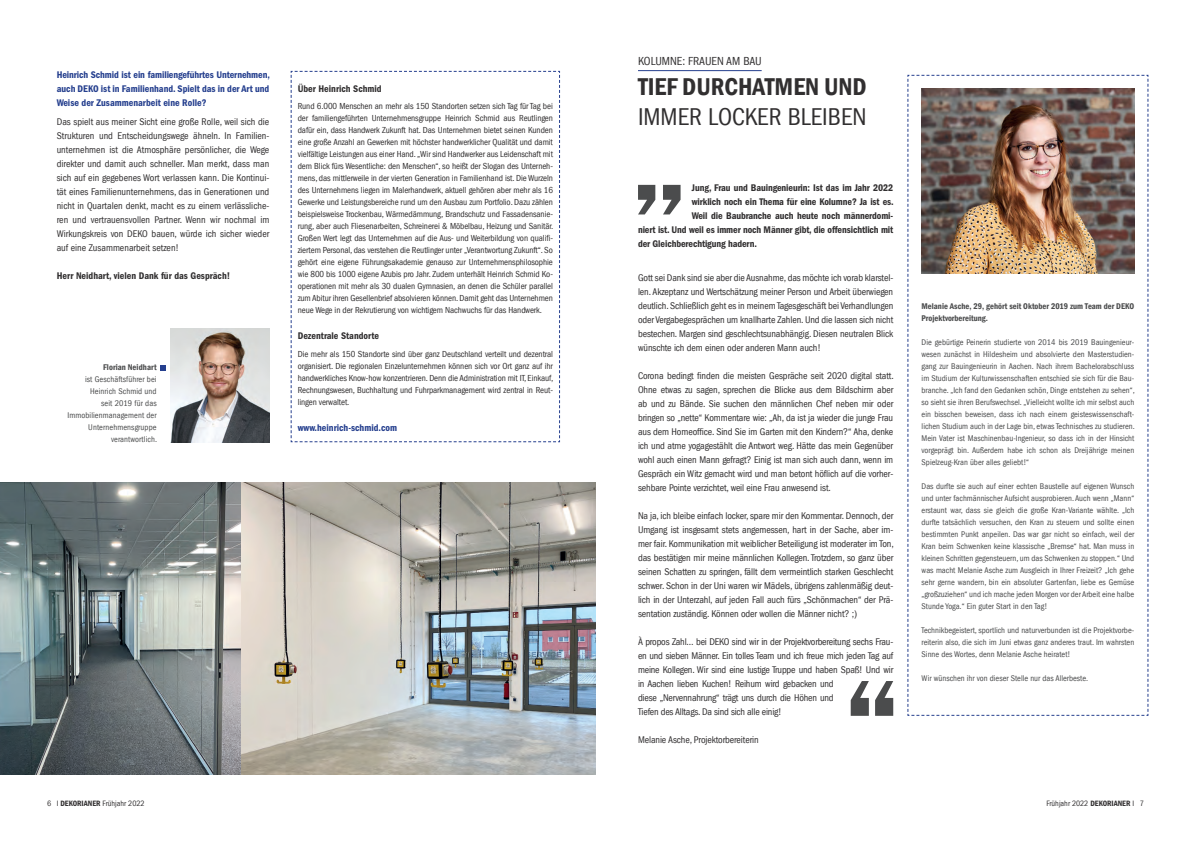
<style>
.page{position:relative;width:1191px;height:842px;background:#fff}
.page>*{position:absolute;margin:0;border:0;box-sizing:border-box;transform-origin:0 0}
.Headline_Titel{font:condensed 25px "Franklin Gothic LT";color:#312f30}
.Headline_Titel-2{font:600 condensed 25px "Franklin Gothic";color:#312f30}
.Rubrik{font:condensed 12px "Franklin Gothic LT";color:#312f30}
.Fließtext{font:condensed 10px/14px "Franklin Gothic LT";letter-spacing:-.02em;color:#312f30;text-align:justify}
.Headline_Fließtext{font:600 condensed 10px "Franklin Gothic LT";letter-spacing:-.01em;color:#312f30}
.Headline_Fließtext-2{font:600 condensed 10px/14px "Franklin Gothic LT";color:#253f8e;text-align:justify}
.Teaser{font:condensed 9px/12px "Franklin Gothic LT";letter-spacing:-.01em;color:#312f30;text-align:justify}
.Bildunterschrift{font:condensed 8.5px/12px "Franklin Gothic LT";color:#4a4b4c;text-align:justify}
.Bildunterschrift-2{font:600 condensed 8.5px/12px "Franklin Gothic";color:#4a4b4c}
.t1{font:condensed 8px "Franklin Gothic LT";color:#312f30}
.s1{font-family:"Franklin Gothic";font-weight:600}
.s2{font-weight:600}
</style>
<div class="page">
<img style="left:170px;top:329px;width:99px;height:113px">
<svg style="left:160px;top:365px;width:6px;height:6px"></svg>
<hr style="left:638px;top:70px;width:123px;height:1px;background:#253f8e">
<svg style="left:638px;top:185px;width:42px;height:29px"></svg>
<svg style="left:850px;top:681px;width:43px;height:35px"></svg>
<svg style="left:907px;top:74px;width:242px;height:642px"></svg>
<svg style="left:290px;top:70px;width:270px;height:373px"></svg>
<img style="left:0;top:482px;width:595px;height:293px">
<p class="Headline_Fließtext-2" style="left:57px;top:67px;width:215px">Heinrich Schmid ist ein familiengeführtes Unternehmen, auch DEKO ist in Familienhand. Spielt das in der Art und Weise der Zusammenarbeit eine Rolle?</p>
<p class="Fließtext" style="left:57px;top:115px;width:214px">Das spielt aus meiner Sicht eine große Rolle, weil sich die Strukturen und Entscheidungswege ähneln. In Familien&shy;unternehmen ist die Atmosphäre persönlicher, die Wege direkter und damit auch schneller. Man merkt, dass man sich auf ein gegebenes Wort verlassen kann. Die Kontinui&shy;tät eines Familienunternehmens, das in Generationen und nicht in Quartalen denkt, macht es zu einem verlässliche&shy;ren und vertrauensvollen Partner. Wenn wir nochmal im Wirkungskreis von DEKO bauen, würde ich sicher wieder auf eine Zusammenarbeit setzen!</p>
<p class="Headline_Fließtext" style="left:57px;top:270px;width:175px">Herr Neidhart, vielen Dank für das Gespräch!</p>
<p class="Bildunterschrift" style="left:67px;top:361px;width:91px;text-align:right"><span class="s1">Florian Neidhart<br></span>ist Geschäftsführer bei<br>Heinrich Schmid und<br>seit 2019 für das<br>Immobilienmanagement der<br>Unternehmensgruppe verantwortlich.</p>
<p class="Headline_Fließtext" style="left:298px;top:83px;width:85px">Über Heinrich Schmid</p>
<p class="Teaser" style="left:298px;top:100px;width:257px">Rund 6.000 Menschen an mehr als 150 Standorten setzen sich Tag für Tag bei der familiengeführten Unternehmensgruppe Heinrich Schmid aus Reutlingen dafür ein, dass Handwerk Zukunft hat. Das Unternehmen bietet seinen Kunden eine große Anzahl an Gewerken mit höchster handwerklicher Qualität und damit vielfältige Leistungen aus einer Hand. „Wir sind Handwerker aus Leidenschaft mit dem Blick fürs Wesentliche: den Menschen“, so heißt der Slogan des Unterneh&shy;mens, das mittlerweile in der vierten Generation in Familienhand ist. Die Wurzeln des Unternehmens liegen im Malerhandwerk, aktuell gehören aber mehr als 16<br>Gewerke und Leistungsbereiche rund um den Ausbau zum Portfolio. Dazu zählen beispielsweise Trockenbau, Wärmedämmung, Brandschutz und Fassadensanie&shy;rung, aber auch Fliesenarbeiten, Schreinerei &amp; Möbelbau, Heizung und Sanitär.<br>Großen Wert legt das Unternehmen auf die Aus- und Weiterbildung von qualifi&shy;ziertem Personal, das verstehen die Reutlinger unter „Verantwortung Zukunft“. So gehört eine eigene Führungsakademie genauso zur Unternehmensphilosophie wie 800 bis 1000 eigene Azubis pro Jahr. Zudem unterhält Heinrich Schmid Ko&shy;operationen mit mehr als 30 dualen Gymnasien, an denen die Schüler parallel zum Abitur ihren Gesellenbrief absolvieren können. Damit geht das Unternehmen neue Wege in der Rekrutierung von wichtigem Nachwuchs für das Handwerk.</p>
<p class="Headline_Fließtext" style="left:298px;top:330px;width:83px">Dezentrale Standorte</p>
<p class="Teaser" style="left:298px;top:348px;width:257px">Die mehr als 150 Standorte sind über ganz Deutschland verteilt und dezentral organisiert. Die regionalen Einzelunternehmen können sich vor Ort ganz auf ihr handwerkliches Know-how konzentrieren. Denn die Administration mit IT, Einkauf, Rechnungswesen, Buchhaltung und Fuhrparkmanagement wird zentral in Reut&shy;lingen verwaltet.</p>
<p class="Headline_Fließtext-2" style="left:298px;top:421px;width:101px">www.heinrich-schmid.com</p>
<p class="Rubrik" style="left:638px;top:54px;width:125px">KOLUMNE: FRAUEN AM BAU</p>
<p class="Headline_Titel-2" style="left:638px;top:70px;width:230px">TIEF DURCHATMEN UND</p>
<p class="Headline_Titel" style="left:638px;top:102px;width:230px">IMMER LOCKER BLEIBEN</p>
<p class="Headline_Fließtext" style="left:692px;top:182px;width:203px">Jung, Frau und Bauingenieurin: Ist das im Jahr 2022</p>
<p class="Headline_Fließtext" style="left:692px;top:196px;width:203px">wirklich noch ein Thema für eine Kolumne? Ja ist es.</p>
<p class="Headline_Fließtext" style="left:692px;top:210px;width:203px">Weil die Baubranche auch heute noch männerdomi-</p>
<p class="Headline_Fließtext" style="left:638px;top:224px;width:257px">niert ist. Und weil es immer noch Männer gibt, die offensichtlich mit</p>
<p class="Headline_Fließtext" style="left:638px;top:238px;width:120px">der Gleichberechtigung hadern.</p>
<p class="Fließtext" style="left:638px;top:271px;width:257px">Gott sei Dank sind sie aber die Ausnahme, das möchte ich vorab klarstel&shy;len. Akzeptanz und Wertschätzung meiner Person und Arbeit überwiegen deutlich. Schließlich geht es in meinem Tagesgeschäft bei Verhandlungen oder Vergabegesprächen um knallharte Zahlen. Und die lassen sich nicht bestechen. Margen sind geschlechtsunabhängig. Diesen neutralen Blick wünschte ich dem einen oder anderen Mann auch!</p>
<p class="Fließtext" style="left:638px;top:369px;width:257px">Corona bedingt finden die meisten Gespräche seit 2020 digital statt.<br>Ohne etwas zu sagen, sprechen die Blicke aus dem Bildschirm aber ab und zu Bände. Sie suchen den männlichen Chef neben mir oder bringen so „nette“ Kommentare wie: „Ah, da ist ja wieder die junge Frau aus dem Homeoffice. Sind Sie im Garten mit den Kindern?“ Aha, denke ich und atme yogagestählt die Antwort weg. Hätte das mein Gegenüber wohl auch einen Mann gefragt? Einig ist man sich auch dann, wenn im Gespräch ein Witz gemacht wird und man betont höflich auf die vorher&shy;sehbare Pointe verzichtet, weil eine Frau anwesend ist.</p>
<p class="Fließtext" style="left:638px;top:509px;width:257px">Na ja, ich bleibe einfach locker, spare mir den Kommentar. Dennoch, der Umgang ist insgesamt stets angemessen, hart in der Sache, aber im&shy;mer fair. Kommunikation mit weiblicher Beteiligung ist moderater im Ton, das bestätigen mir meine männlichen Kollegen. Trotzdem, so ganz über seinen Schatten zu springen, fällt dem vermeintlich starken Geschlecht schwer. Schon in der Uni waren wir Mädels, übrigens zahlenmäßig deut&shy;lich in der Unterzahl, auf jeden Fall auch fürs „Schönmachen“ der Prä&shy;sentation zuständig. Können oder wollen die Männer nicht? ;)</p>
<p class="Fließtext" style="left:638px;top:635px;width:257px;text-align:left">À propos Zahl… bei DEKO sind wir in der Projektvorbereitung sechs Frau&shy;en und sieben Männer. Ein tolles Team und ich freue mich jeden Tag auf meine Kollegen. Wir sind eine lustige Truppe und haben Spaß! Und wir in Aachen lieben Kuchen! Reihum wird gebacken und<br>diese „Nervennahrung“ trägt uns durch die Höhen und<br>Tiefen des Alltags. Da sind sich alle einig!</p>
<p class="Fließtext" style="left:638px;top:733px;width:122px">Melanie Asche, Projektorbereiterin</p>
<p class="Bildunterschrift-2" style="left:921px;top:300px;width:214px">Melanie Asche, 29, gehört seit Oktober 2019 zum Team der DEKO<br>Projektvorbereitung.</p>
<p class="Bildunterschrift" style="left:921px;top:336px;width:215px">Die gebürtige Peinerin studierte von 2014 bis 2019 Bauingenieur&shy;wesen zunächst in Hildesheim und absolvierte den Masterstudien&shy;gang zur Bauingenieurin in Aachen. Nach ihrem Bachelorabschluss im Studium der Kulturwissenschaften entschied sie sich für die Bau&shy;branche. „Ich fand den Gedanken schön, Dinge entstehen zu sehen“, so sieht sie ihren Berufswechsel. „Vielleicht wollte ich mir selbst auch ein bisschen beweisen, dass ich nach einem geisteswissenschaft&shy;lichen Studium auch in der Lage bin, etwas Technisches zu studieren.<br>Mein Vater ist Maschinenbau-Ingenieur, so dass ich in der Hinsicht vorgeprägt bin. Außerdem habe ich schon als Dreijährige meinen Spielzeug-Kran über alles geliebt!“</p>
<p class="Bildunterschrift" style="left:921px;top:480px;width:214px">Das durfte sie auch auf einer echten Baustelle auf eigenen Wunsch und unter fachmännischer Aufsicht ausprobieren. Auch wenn „Mann“ erstaunt war, dass sie gleich die große Kran-Variante wählte. „Ich durfte tatsächlich versuchen, den Kran zu steuern und sollte einen bestimmten Punkt anpeilen. Das war gar nicht so einfach, weil der Kran beim Schwenken keine klassische „Bremse“ hat. Man muss in kleinen Schritten gegensteuern, um das Schwenken zu stoppen.“ Und was macht Melanie Asche zum Ausgleich in Ihrer Freizeit? „Ich gehe sehr gerne wandern, bin ein absoluter Gartenfan, liebe es Gemüse „großzuziehen“ und ich mache jeden Morgen vor der Arbeit eine halbe Stunde Yoga.“ Ein guter Start in den Tag!</p>
<p class="Bildunterschrift" style="left:921px;top:624px;width:214px">Technikbegeistert, sportlich und naturverbunden ist die Projektvorbe&shy;reiterin also, die sich im Juni etwas ganz anderes traut. Im wahrsten Sinne des Wortes, denn Melanie Asche heiratet!</p>
<p class="Bildunterschrift" style="left:921px;top:672px;width:168px">Wir wünschen ihr von dieser Stelle nur das Allerbeste.</p>
<p class="t1" style="left:47px;top:799px;width:99px">6 I <span class="s2">DEKORIANER</span> Frühjahr 2022</p>
<p class="t1" style="left:1046px;top:799px;width:99px">Frühjahr 2022 <span class="s2">DEKORIANER</span> I 7</p>
</div>
